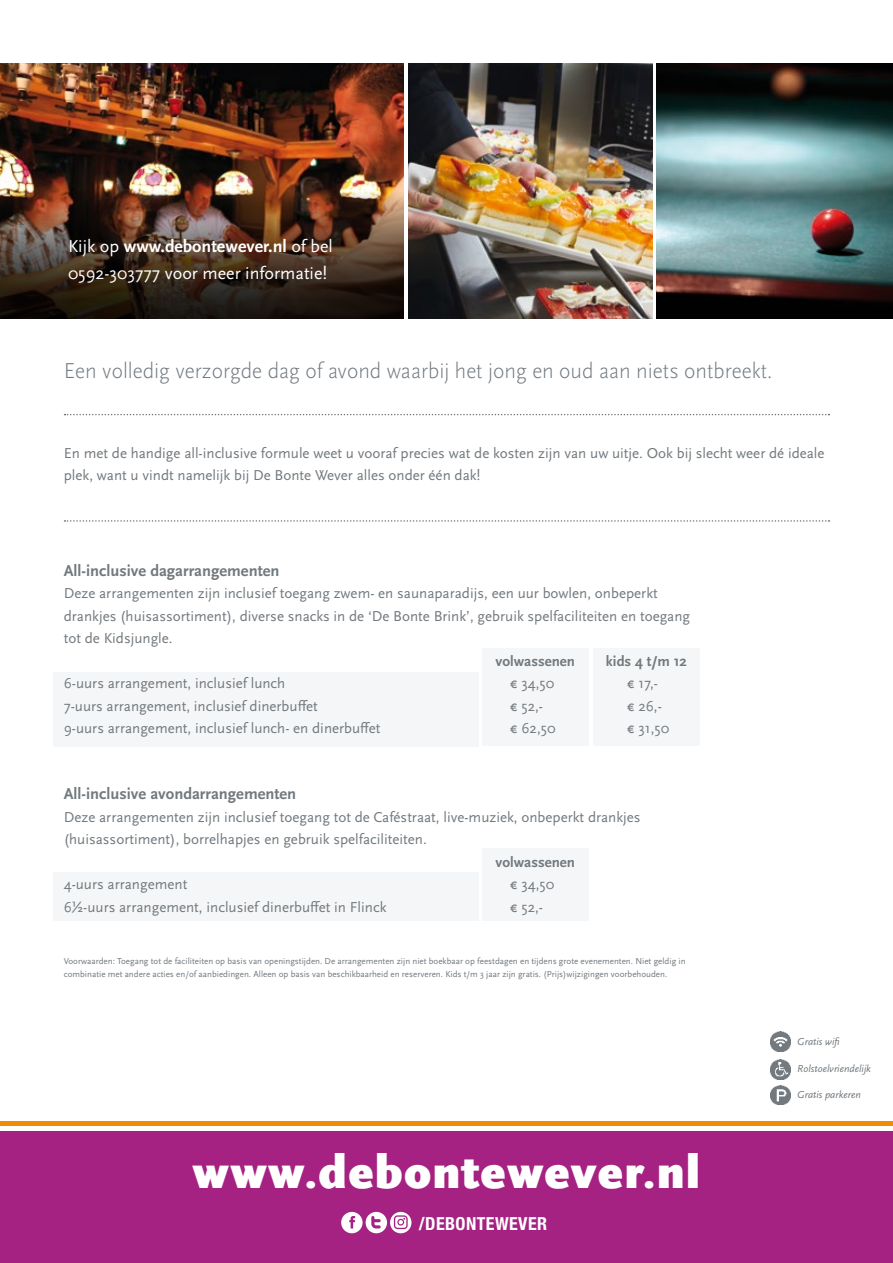
<style>
.page{position:relative;width:893px;height:1263px;background:#fff}
.page>*{position:absolute;margin:0;border:0;box-sizing:border-box;transform-origin:0 0}
.t1{font:900 48px "Scala Sans OT";letter-spacing:.025em;color:#fff}
.t2{font:300 22.5px "Scala Sans OT";color:#72797e}
.t3{font:18px/27px "Scala Sans OT";color:#fff}
.t4{font:700 condensed 18px "Helvetica Neue LT Std";letter-spacing:.025em;color:#fff}
.t5{font:700 16.5px "Scala Sans OT";color:#72797e}
.t6{font:15px/22.5px "Scala Sans OT";color:#72797e}
.t7{font:700 15px "Scala Sans OT";color:#72797e}
.t8{font:italic 10.5px "Scala Sans OT";color:#72797e}
.t9{font:9px/13.5px "Scala Sans OT";color:#72797e}
.s1{font-weight:700}
</style>
<div class="page">
<img style="left:0;top:64px;width:404px;height:127px">
<img style="left:0;top:191px;width:404px;height:128px">
<div style="left:0;top:1131px;width:893px;height:132px;background:#a52282"></div>
<div style="left:0;top:1121px;width:893px;height:5px;background:#f18e00"></div>
<div style="left:341px;top:1212px;width:22px;height:21px;background:#fff;border-radius:50%"></div>
<svg style="left:349px;top:1216px;width:6px;height:12px"></svg>
<div style="left:366px;top:1212px;width:21px;height:21px;background:#fff;border-radius:50%"></div>
<svg style="left:371px;top:1216px;width:10px;height:12px"></svg>
<svg style="left:390px;top:1212px;width:21px;height:21px"></svg>
<div style="left:397px;top:1219px;width:7px;height:6px;border:1px solid #a52282;border-radius:50%"></div>
<div style="left:394px;top:1215px;width:14px;height:14px;border:1px solid #a52282;border-radius:3px"></div>
<img style="left:770px;top:1032px;width:20px;height:20px">
<img style="left:770px;top:1059px;width:20px;height:20px">
<img style="left:770px;top:1085px;width:20px;height:20px">
<svg style="left:65px;top:414px;width:764px;height:1px"></svg>
<svg style="left:65px;top:520px;width:764px;height:2px"></svg>
<div style="left:53px;top:672px;width:425px;height:74px;background:#f5f6f7"></div>
<div style="left:53px;top:872px;width:425px;height:49px;background:#f5f6f7"></div>
<div style="left:483px;top:648px;width:106px;height:98px;background:#f5f6f7"></div>
<div style="left:483px;top:848px;width:106px;height:73px;background:#f5f6f7"></div>
<div style="left:593px;top:648px;width:106px;height:98px;background:#f5f6f7"></div>
<img style="left:408px;top:64px;width:245px;height:255px">
<img style="left:657px;top:64px;width:236px;height:255px">
<p class="t3" style="left:68px;top:233px;width:266px">Kijk op <span class="s1">www.debontewever.nl</span> of bel<br>0592-303777 voor meer informatie!</p>
<h2 class="t2" style="left:64px;top:359px;width:710px">Een volledig verzorgde dag of avond waarbij het jong en oud aan niets ontbreekt.</h2>
<p class="t6" style="left:64px;top:442px;width:762px">En met de handige all-inclusive formule weet u vooraf precies wat de kosten zijn van uw uitje. Ook bij slecht weer dé ideale plek, want u vindt namelijk bij De Bonte Wever alles onder één dak!</p>
<p class="t5" style="left:64px;top:561px;width:217px">All-inclusive dagarrangementen</p>
<p class="t6" style="left:64px;top:583px;width:628px">Deze arrangementen zijn inclusief toegang zwem- en saunaparadijs, een uur bowlen, onbeperkt drankjes (huisassortiment), diverse snacks in de ‘De Bonte Brink’, gebruik spelfaciliteiten en toegang tot de Kidsjungle.</p>
<p class="t7" style="left:495px;top:653px;width:81px">volwassenen</p>
<p class="t7" style="left:606px;top:653px;width:83px">kids 4 t/m 12</p>
<p class="t6" style="left:64px;top:673px;width:223px">6-uurs arrangement, inclusief lunch</p>
<p class="t6" style="left:510px;top:673px;width:46px">€ 34,50</p>
<p class="t6" style="left:627px;top:673px;width:32px">€ 17,-</p>
<p class="t6" style="left:64px;top:695px;width:256px">7-uurs arrangement, inclusief dinerbuffet</p>
<p class="t6" style="left:510px;top:695px;width:34px">€ 52,-</p>
<p class="t6" style="left:627px;top:695px;width:36px">€ 26,-</p>
<p class="t6" style="left:64px;top:718px;width:318px">9-uurs arrangement, inclusief lunch- en dinerbuffet</p>
<p class="t6" style="left:510px;top:718px;width:47px">€ 62,50</p>
<p class="t6" style="left:627px;top:718px;width:44px">€ 31,50</p>
<p class="t5" style="left:64px;top:784px;width:234px">All-inclusive avondarrangementen</p>
<p class="t6" style="left:64px;top:806px;width:578px">Deze arrangementen zijn inclusief toegang tot de Caféstraat, live-muziek, onbeperkt drankjes (huisassortiment), borrelhapjes en gebruik spelfaciliteiten.</p>
<p class="t7" style="left:495px;top:853px;width:81px">volwassenen</p>
<p class="t6" style="left:64px;top:873px;width:125px">4-uurs arrangement</p>
<p class="t6" style="left:510px;top:873px;width:46px">€ 34,50</p>
<p class="t6" style="left:64px;top:896px;width:324px">61/2-uurs arrangement, inclusief dinerbuffet in Flinck</p>
<p class="t6" style="left:510px;top:896px;width:34px">€ 52,-</p>
<p class="t9" style="left:64px;top:954px;width:623px">Voorwaarden: Toegang tot de faciliteiten op basis van openingstijden. De arrangementen zijn niet boekbaar op feestdagen en tijdens grote evenementen. Niet geldig in combinatie met andere acties en/of aanbiedingen. Alleen op basis van beschikbaarheid en reserveren. Kids t/m 3 jaar zijn gratis. (Prijs)wijzigingen voorbehouden.</p>
<h1 class="t1" style="left:193px;top:1145px;width:509px">www.debontewever.nl</h1>
<p class="t4" style="left:419px;top:1213px;width:130px">/DEBONTEWEVER</p>
<p class="t8" style="left:797px;top:1035px;width:46px">Gratis wifi</p>
<p class="t8" style="left:797px;top:1063px;width:75px">Rolstoelvriendelijk</p>
<p class="t8" style="left:797px;top:1088px;width:65px">Gratis parkeren</p>
</div>
